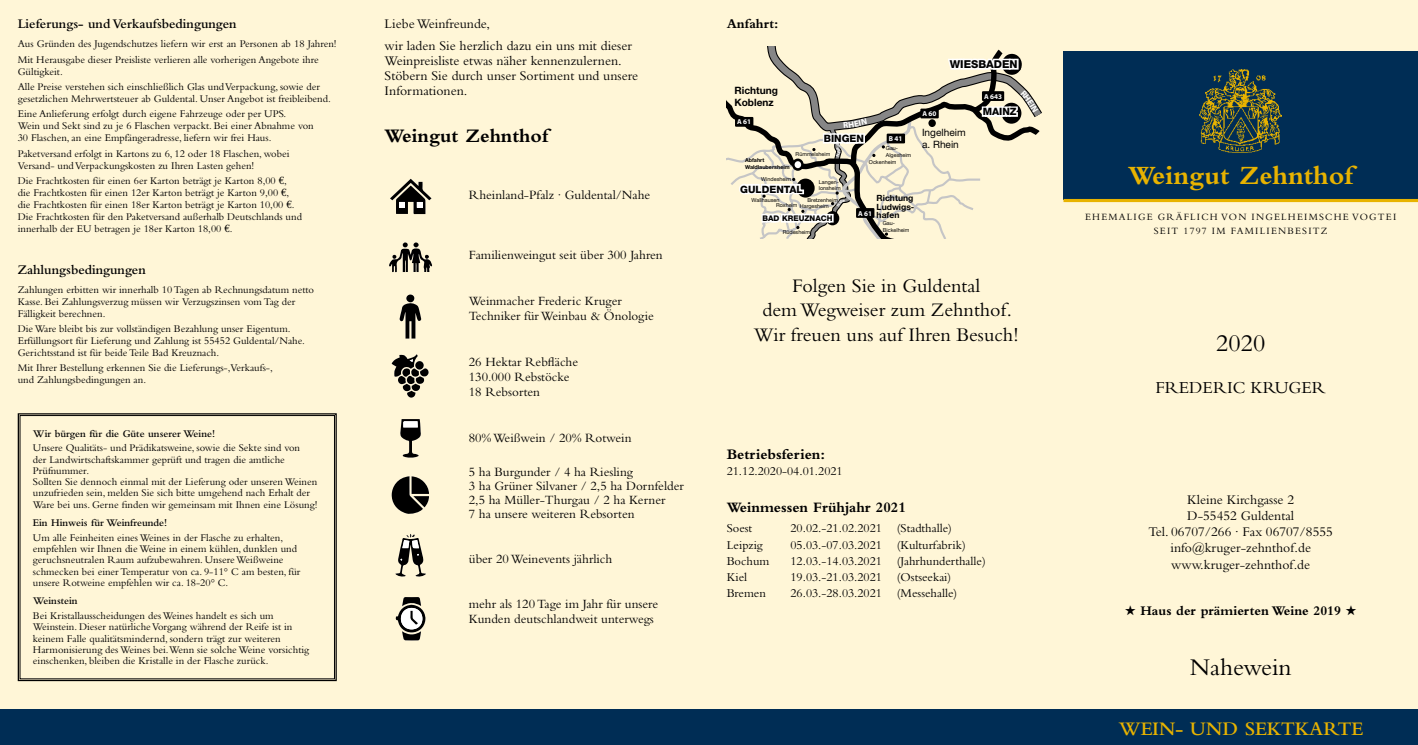
<style>
.page{position:relative;width:1418px;height:745px;background:#fff}
.page>*{position:absolute;margin:0;border:0;box-sizing:border-box;transform-origin:0 0}
.t1{font:700 27.5px "Bembo";color:#e8b300}
.t2{font:25px "Bembo";color:#000}
.t3{font:20px/24.2px "Bembo";color:#000;text-align:center}
.t4{font:600 20px "Bembo";color:#e8b300}
.t5{font:700 20px "Bembo";color:#000}
.t6{font:17.5px "Bembo";color:#000}
.t7{font:700 15px "Bembo";color:#000}
.t8{font:13.75px/16.2px "Bembo";color:#000}
.t9{font:600 13.75px "Bembo";color:#000}
.t10{font:700 13.75px "Bembo";color:#000}
.t11{font:13.12px/15px "Bembo";color:#000}
.t12{font:12.5px "Bembo";color:#000}
.t13{font:800 10.88px "Helvetica Neue";color:#000}
.t14{font:10.62px/11.2px "Bembo";color:#000}
.t15{font:600 10.62px "Bembo";color:#000}
.t16{font:800 10.12px "Helvetica Neue";color:#000}
.t17{font:10.12px/12.1px "Helvetica Neue";color:#000}
.t18{font:700 10.12px/12.1px "Helvetica Neue";color:#000}
.t19{font:10px/13.8px "Bembo";letter-spacing:.12em;color:#000;text-align:center}
.t20{font:700 8.5px/8.5px "Helvetica Neue";color:#000}
.t21{font:800 7.75px "Helvetica Neue";color:#000}
.t22{font:700 7.12px "Myriad Pro";color:#fff}
.t23{font:5.5px/6.5px "Helvetica Neue";color:#000}
.t24{font:700 5.5px/6.5px "Helvetica Neue";color:#000}
.s1{font-family:"Euro Serif"}
</style>
<div class="page">
<div style="left:0;top:0;width:1417px;height:744px;background:#fff6d7"></div>
<div style="left:1063px;top:51px;width:354px;height:149px;background:#002d55"></div>
<div style="left:0;top:709px;width:1417px;height:35px;background:#002d55"></div>
<img style="left:1199px;top:69px;width:82px;height:83px">
<hr style="left:1063px;top:199px;width:354px;height:3px;background:#e8b300">
<svg style="left:17px;top:413px;width:320px;height:268px"></svg>
<div style="left:20px;top:415px;width:315px;height:263px;border:1px solid #000"></div>
<svg style="left:389px;top:179px;width:43px;height:461px"></svg>
<svg style="left:726px;top:46px;width:316px;height:192px"></svg>
<p class="t9" style="left:18px;top:16px;width:220px">Lieferungs- und Verkaufsbedingungen</p>
<p class="t14" style="left:18px;top:36px;width:320px;line-height:15.4px">Aus Gründen des Jugendschutzes liefern wir erst an Personen ab 18 Jahren!<br>Mit Herausgabe dieser Preisliste verlieren alle vorherigen Angebote ihre</p>
<p class="t14" style="left:18px;top:63px;width:304px;line-height:15.4px">Gültigkeit.<br>Alle Preise verstehen sich einschließlich Glas und Verpackung, sowie der</p>
<p class="t14" style="left:18px;top:91px;width:315px;line-height:15.4px">gesetzlichen Mehrwertsteuer ab Guldental. Unser Angebot ist freibleibend.<br>Eine Anlieferung erfolgt durch eigene Fahrzeuge oder per UPS.</p>
<p class="t14" style="left:18px;top:120px;width:297px;line-height:11.9px">Wein und Sekt sind zu je 6 Flaschen verpackt. Bei einer Abnahme von<br>30 Flaschen, an eine Empfängeradresse, liefern wir frei Haus.</p>
<p class="t14" style="left:18px;top:147px;width:273px;line-height:11.9px">Paketversand erfolgt in Kartons zu 6, 12 oder 18 Flaschen, wobei<br>Versand- und Verpackungskosten zu Ihren Lasten gehen!</p>
<p class="t14" style="left:18px;top:174px;width:286px;line-height:11.9px">Die Frachtkosten für einen 6er Karton beträgt je Karton 8,00 <span class="s1">E</span>, die Frachtkosten für einen 12er Karton beträgt je Karton 9,00 <span class="s1">E</span>, die Frachtkosten für einen 18er Karton beträgt je Karton 10,00 <span class="s1">E</span>.<br>Die Frachtkosten für den Paketversand außerhalb Deutschlands und innerhalb der EU betragen je 18er Karton 18,00 <span class="s1">E</span>.</p>
<p class="t9" style="left:18px;top:262px;width:130px">Zahlungsbedingungen</p>
<p class="t14" style="left:18px;top:283px;width:298px;line-height:11.9px">Zahlungen erbitten wir innerhalb 10 Tagen ab Rechnungsdatum netto<br>Kasse. Bei Zahlungsverzug müssen wir Verzugszinsen vom Tag der<br>Fälligkeit berechnen.</p>
<p class="t14" style="left:18px;top:322px;width:289px;line-height:11.9px">Die Ware bleibt bis zur vollständigen Bezahlung unser Eigentum.<br>Erfüllungsort für Lieferung und Zahlung ist 55452 Guldental/Nahe.<br>Gerichtsstand ist für beide Teile Bad Kreuznach.</p>
<p class="t14" style="left:18px;top:361px;width:257px;line-height:11.9px">Mit Ihrer Bestellung erkennen Sie die Lieferungs-,Verkaufs-, und Zahlungsbedingungen an.</p>
<p class="t15" style="left:33px;top:427px;width:184px">Wir bürgen für die Güte unserer Weine!</p>
<p class="t14" style="left:33px;top:442px;width:286px">Unsere Qualitäts- und Prädikatsweine, sowie die Sekte sind von<br>der Landwirtschaftskammer geprüft und tragen die amtliche Prüfnummer.<br>Sollten Sie dennoch einmal mit der Lieferung oder unseren Weinen unzufrieden sein, melden Sie sich bitte umgehend nach Erhalt der Ware bei uns. Gerne finden wir gemeinsam mit Ihnen eine Lösung!</p>
<p class="t15" style="left:33px;top:516px;width:136px">Ein Hinweis für Weinfreunde!</p>
<p class="t14" style="left:33px;top:531px;width:269px">Um alle Feinheiten eines Weines in der Flasche zu erhalten, empfehlen wir Ihnen die Weine in einem kühlen, dunklen und geruchsneutralen Raum aufzubewahren. Unsere Weißweine schmecken bei einer Temperatur von ca. 9-11° C am besten, für unsere Rotweine empfehlen wir ca. 18-20° C.</p>
<p class="t15" style="left:33px;top:594px;width:46px">Weinstein</p>
<p class="t14" style="left:33px;top:609px;width:278px">Bei Kristallausscheidungen des Weines handelt es sich um Weinstein. Dieser natürliche Vorgang während der Reife ist in keinem Falle qualitätsmindernd, sondern trägt zur weiteren Harmonisierung des Weines bei.Wenn sie solche Weine vorsichtig einschenken, bleiben die Kristalle in der Flasche zurück.</p>
<p class="t8" style="left:384px;top:13px;width:249px;line-height:22.1px">Liebe Weinfreunde,<br>wir laden Sie herzlich dazu ein uns mit dieser</p>
<p class="t8" style="left:384px;top:53px;width:255px;line-height:15px">Weinpreisliste etwas näher kennenzulernen.<br>Stöbern Sie durch unser Sortiment und unsere<br>Informationen.</p>
<h3 class="t5" style="left:384px;top:124px;width:165px">Weingut Zehnthof</h3>
<p class="t11" style="left:469px;top:187px;width:183px">Rheinland-Pfalz · Guldental/Nahe</p>
<p class="t11" style="left:469px;top:247px;width:195px">Familienweingut seit über 300 Jahren</p>
<p class="t11" style="left:469px;top:292px;width:186px">Weinmacher Frederic Kruger<br>Techniker für Weinbau &amp; Önologie</p>
<p class="t11" style="left:469px;top:353px;width:111px">26 Hektar Rebfläche<br>130.000 Rebstöcke<br>18 Rebsorten</p>
<p class="t11" style="left:469px;top:429px;width:164px">80% Weißwein / 20% Rotwein</p>
<p class="t11" style="left:469px;top:464px;width:217px;line-height:13.8px">5 ha Burgunder / 4 ha Riesling<br>3 ha Grüner Silvaner / 2,5 ha Dornfelder 2,5 ha Müller-Thurgau / 2 ha Kerner<br>7 ha unsere weiteren Rebsorten</p>
<p class="t11" style="left:469px;top:551px;width:145px">über 20 Weinevents jährlich</p>
<p class="t11" style="left:469px;top:595px;width:191px">mehr als 120 Tage im Jahr für unsere<br>Kunden deutschlandweit unterwegs</p>
<p class="t10" style="left:726px;top:16px;width:53px">Anfahrt:</p>
<p class="t18" style="left:734px;top:84px;width:45px">Richtung<br>Koblenz</p>
<p class="t22" style="left:737px;top:117px;width:16px">A 61</p>
<p class="t16" style="left:823px;top:132px;width:42px">BINGEN</p>
<p class="t22" style="left:888px;top:134px;width:15px">B 41</p>
<p class="t23" style="left:795px;top:150px;width:36px">Rümmelsheim</p>
<p class="t23" style="left:885px;top:145px;width:27px">Gau-<br>Algesheim</p>
<p class="t23" style="left:869px;top:158px;width:29px">Ockenheim</p>
<p class="t24" style="left:745px;top:157px;width:46px">Abfahrt<br>Waldlaubersheim</p>
<p class="t23" style="left:761px;top:175px;width:31px">Windesheim</p>
<p class="t23" style="left:776px;top:202px;width:23px">Roxheim</p>
<p class="t23" style="left:782px;top:229px;width:29px">Rüdesheim</p>
<p class="t23" style="left:818px;top:178px;width:23px">Langen&shy;lonsheim</p>
<p class="t16" style="left:740px;top:183px;width:64px">GULDENTAL</p>
<p class="t23" style="left:807px;top:196px;width:32px">Bretzenheim</p>
<p class="t23" style="left:751px;top:197px;width:29px">Wallhausen</p>
<p class="t23" style="left:799px;top:203px;width:31px">Hargesheim</p>
<p class="t21" style="left:762px;top:213px;width:71px">BAD KREUZNACH</p>
<p class="t20" style="left:876px;top:193px;width:39px">Richtung<br>Ludwigs&shy;hafen</p>
<p class="t22" style="left:858px;top:208px;width:16px">A 61</p>
<p class="t23" style="left:882px;top:220px;width:28px">Gau-<br>Bickelheim</p>
<p class="t13" style="left:949px;top:58px;width:69px">WIESBADEN</p>
<p class="t22" style="left:922px;top:109px;width:16px">A 60</p>
<p class="t17" style="left:922px;top:126px;width:45px">Ingelheim a. Rhein</p>
<p class="t22" style="left:984px;top:91px;width:19px">A 643</p>
<p class="t16" style="left:982px;top:106px;width:35px">MAINZ</p>
<h3 class="t3" style="left:753px;top:273px;width:266px">Folgen Sie in Guldental<br>dem Wegweiser zum Zehnthof.<br>Wir freuen uns auf Ihren Besuch!</h3>
<h3 class="t7" style="left:726px;top:445px;width:100px">Betriebsferien:</h3>
<p class="t12" style="left:726px;top:463px;width:117px">21.12.2020-04.01.2021</p>
<h3 class="t7" style="left:726px;top:499px;width:181px">Weinmessen Frühjahr 2021</h3>
<p class="t12" style="left:726px;top:520px;width:27px">Soest</p>
<p class="t12" style="left:790px;top:520px;width:163px">20.02.-21.02.2021 (Stadthalle)</p>
<p class="t12" style="left:726px;top:537px;width:38px">Leipzig</p>
<p class="t12" style="left:790px;top:537px;width:177px">05.03.-07.03.2021 (Kulturfabrik)</p>
<p class="t12" style="left:726px;top:553px;width:44px">Bochum</p>
<p class="t12" style="left:790px;top:553px;width:197px">12.03.-14.03.2021 (Jahrhunderthalle)</p>
<p class="t12" style="left:726px;top:569px;width:22px">Kiel</p>
<p class="t12" style="left:790px;top:569px;width:162px">19.03.-21.03.2021 (Ostseekai)</p>
<p class="t12" style="left:726px;top:585px;width:41px">Bremen</p>
<p class="t12" style="left:790px;top:585px;width:168px">26.03.-28.03.2021 (Messehalle)</p>
<h1 class="t1" style="left:1128px;top:159px;width:227px">Weingut Zehnthof</h1>
<p class="t19" style="left:1085px;top:210px;width:313px">Ehemalige gräflich von ingelhe imsche vogte i seit 1797 im Familienbesitz</p>
<h2 class="t2" style="left:1216px;top:328px;width:51px">2020</h2>
<h3 class="t6" style="left:1155px;top:376px;width:36px">Frede</h3>
<h3 class="t6" style="left:1212px;top:376px;width:114px">ric Kruger</h3>
<p class="t8" style="left:1148px;top:490px;width:186px;text-align:center">Kleine Kirchgasse 2<br>D-55452 Guldental<br>Tel. 06707/266 · Fax 06707/8555 info@kruger-zehnthof.de www.kruger-zehnthof.de</p>
<p class="t10" style="left:1124px;top:602px;width:234px">★ Haus der prämierten Weine 2019 ★</p>
<h2 class="t2" style="left:1189px;top:652px;width:103px">Nahewein</h2>
<h3 class="t4" style="left:1118px;top:717px;width:246px">Wein- und sektkarte</h3>
</div>
